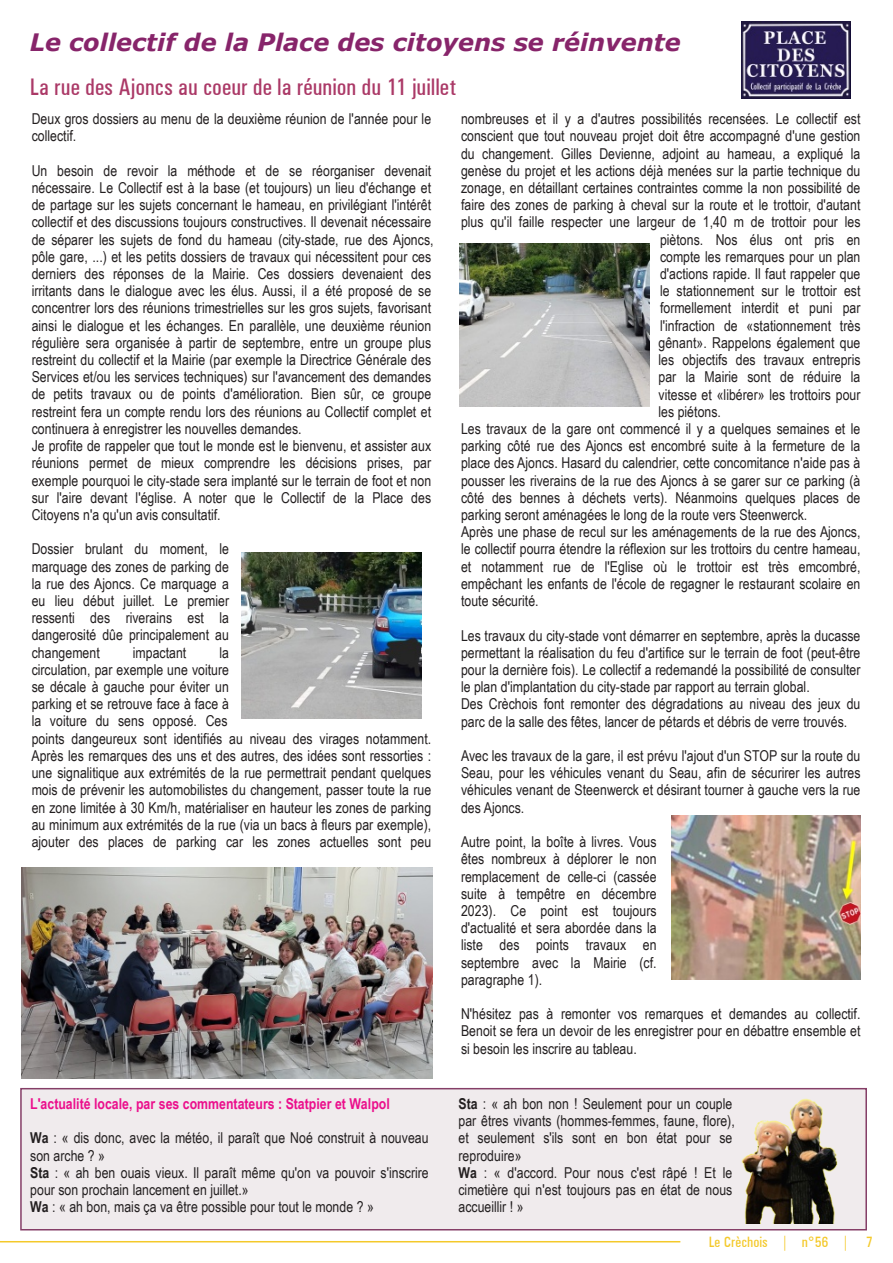
<style>
.page{position:relative;width:893px;height:1263px;background:#fff}
.page>*{position:absolute;margin:0;border:0;box-sizing:border-box;transform-origin:0 0}
.t1{font:24px "U001 Con";color:#ab3967}
.t2{font:italic 700 24px "Verdana";color:#87246a}
.t3{font:15px/17.2px "Arial Narrow";letter-spacing:.005em;color:#231f20}
.t4{font:700 15px "Arial Narrow";color:#eb0f8c}
.t5{font:15px "U001 Con";letter-spacing:.005em;color:#f4c92a}
.s1{font-weight:700}
</style>
<div class="page">
<hr style="left:0;top:1241px;width:680px;height:1px;background:#f4c92a">
<div style="left:21px;top:1089px;width:845px;height:141px;background:#f0ebed"></div>
<div style="left:20px;top:1088px;width:847px;height:142px;border:2px solid #853e67"></div>
<img style="left:741px;top:22px;width:109px;height:76px">
<img style="left:741px;top:1098px;width:97px;height:125px">
<img style="left:22px;top:867px;width:410px;height:211px">
<img style="left:671px;top:816px;width:189px;height:164px">
<img style="left:459px;top:243px;width:191px;height:164px">
<img style="left:242px;top:552px;width:180px;height:166px">
<h1 class="t2" style="left:30px;top:27px;width:653px">Le collectif de la Place des citoyens se réinvente</h1>
<h1 class="t1" style="left:30px;top:72px;width:428px">La rue des Ajoncs au coeur de la réunion du 11 juillet</h1>
<p class="t3" style="left:32px;top:110px;width:401px">Deux gros dossiers au menu de la deuxième réunion de l'année pour le collectif.</p>
<p class="t3" style="left:32px;top:162px;width:403px">Un besoin de revoir la méthode et de se réorganiser devenait nécessaire. Le Collectif est à la base (et toujours) un lieu d'échange et de partage sur les sujets concernant le hameau, en privilégiant l'intérêt collectif et des discussions toujours constructives. Il devenait nécessaire de séparer les sujets de fond du hameau (city-stade, rue des Ajoncs, pôle gare, ...) et les petits dossiers de travaux qui nécessitent pour ces derniers des réponses de la Mairie. Ces dossiers devenaient des irritants dans le dialogue avec les élus. Aussi, il a été proposé de se concentrer lors des réunions trimestrielles sur les gros sujets, favorisant ainsi le dialogue et les échanges. En parallèle, une deuxième réunion régulière sera organisée à partir de septembre, entre un groupe plus restreint du collectif et la Mairie (par exemple la Directrice Générale des Services et/ou les services techniques) sur l'avancement des demandes de petits travaux ou de points d'amélioration. Bien sûr, ce groupe restreint fera un compte rendu lors des réunions au Collectif complet et continuera à enregistrer les nouvelles demandes.<br>Je profite de rappeler que tout le monde est le bienvenu, et assister aux réunions permet de mieux comprendre les décisions prises, par exemple pourquoi le city-stade sera implanté sur le terrain de foot et non sur l'aire devant l'église. A noter que le Collectif de la Place des Citoyens n'a qu'un avis consultatif.</p>
<p class="t3" style="left:32px;top:540px;width:199px;text-align:justify">Dossier brulant du moment, le marquage des zones de parking de la rue des Ajoncs. Ce marquage a eu lieu début juillet. Le premier ressenti des riverains est la dangerosité dûe principalement au changement</p>
<p class="t3" style="left:31px;top:644px;width:401px;text-indent:188px">la<br>circulation, par exemple une voiture<br>se décale à gauche pour éviter un<br>parking et se retrouve face à face à<br>la voiture du sens opposé. Ces<br>points dangeureux sont identifiés au niveau des virages notamment.<br>Après les remarques des uns et des autres, des idées sont ressorties : une signalitique aux extrémités de la rue permettrait pendant quelques mois de prévenir les automobilistes du changement, passer toute la rue en zone limitée à 30 Km/h, matérialiser en hauteur les zones de parking au minimum aux extrémités de la rue (via un bacs à fleurs par exemple), ajouter des places de parking car les zones actuelles sont peu</p>
<p class="t3" style="left:133px;top:644px;width:55px">impactant</p>
<p class="t4" style="left:30px;top:1095px;width:361px">L'actualité locale, par ses commentateurs : Statpier et Walpol</p>
<p class="t3" style="left:30px;top:1129px;width:400px"><span class="s1">Wa</span> : « dis donc, avec la météo, il paraît que Noé construit à nouveau son arche ? »<br><span class="s1">Sta</span> : « ah ben ouais vieux. Il paraît même qu'on va pouvoir s'inscrire pour son prochain lancement en juillet.»<br><span class="s1">Wa</span> : « ah bon, mais ça va être possible pour tout le monde ? »</p>
<p class="t3" style="left:461px;top:110px;width:401px">nombreuses et il y a d'autres possibilités recensées. Le collectif est</p>
<p class="t3" style="left:461px;top:127px;width:401px">conscient que tout nouveau projet doit être accompagné d'une gestion</p>
<p class="t3" style="left:461px;top:144px;width:401px">du changement. Gilles Devienne, adjoint au hameau, a expliqué la</p>
<p class="t3" style="left:461px;top:162px;width:401px">genèse du projet et les actions déjà menées sur la partie technique du</p>
<p class="t3" style="left:461px;top:179px;width:401px">zonage, en détaillant certaines contraintes comme la non possibilité de</p>
<p class="t3" style="left:461px;top:196px;width:401px">faire des zones de parking à cheval sur la route et le trottoir, d'autant</p>
<p class="t3" style="left:461px;top:213px;width:401px">plus qu'il faille respecter une largeur de 1,40 m de trottoir pour les</p>
<p class="t3" style="left:660px;top:231px;width:202px">piètons. Nos élus ont pris en</p>
<p class="t3" style="left:660px;top:248px;width:202px">compte les remarques pour un plan</p>
<p class="t3" style="left:660px;top:265px;width:202px">d'actions rapide. Il faut rappeler que</p>
<p class="t3" style="left:660px;top:282px;width:202px">le stationnement sur le trottoir est</p>
<p class="t3" style="left:660px;top:299px;width:202px">formellement interdit et puni par</p>
<p class="t3" style="left:660px;top:317px;width:202px">l'infraction de «stationnement très</p>
<p class="t3" style="left:658px;top:334px;width:203px">gênant». Rappelons également que</p>
<p class="t3" style="left:658px;top:351px;width:203px">les objectifs des travaux entrepris</p>
<p class="t3" style="left:658px;top:368px;width:203px">par la Mairie sont de réduire la</p>
<p class="t3" style="left:658px;top:385px;width:204px">vitesse et «libérer» les trottoirs pour</p>
<p class="t3" style="left:658px;top:403px;width:64px">les piétons.</p>
<p class="t3" style="left:461px;top:420px;width:401px">Les travaux de la gare ont commencé il y a quelques semaines et le</p>
<p class="t3" style="left:461px;top:437px;width:401px">parking côté rue des Ajoncs est encombré suite à la fermeture de la</p>
<p class="t3" style="left:461px;top:454px;width:401px">place des Ajoncs. Hasard du calendrier, cette concomitance n'aide pas à</p>
<p class="t3" style="left:461px;top:472px;width:401px">pousser les riverains de la rue des Ajoncs à se garer sur ce parking (à</p>
<p class="t3" style="left:461px;top:489px;width:401px">côté des bennes à déchets verts). Néanmoins quelques places de</p>
<p class="t3" style="left:461px;top:506px;width:348px">parking seront aménagées le long de la route vers Steenwerck.</p>
<p class="t3" style="left:461px;top:523px;width:401px">Après une phase de recul sur les aménagements de la rue des Ajoncs,</p>
<p class="t3" style="left:461px;top:540px;width:401px">le collectif pourra étendre la réflexion sur les trottoirs du centre hameau,</p>
<p class="t3" style="left:461px;top:558px;width:401px">et notamment rue de l'Eglise où le trottoir est très emcombré,</p>
<p class="t3" style="left:461px;top:575px;width:401px">empêchant les enfants de l'école de regagner le restaurant scolaire en</p>
<p class="t3" style="left:461px;top:592px;width:79px">toute sécurité.</p>
<p class="t3" style="left:461px;top:626px;width:401px">Les travaux du city-stade vont démarrer en septembre, après la ducasse permettant la réalisation du feu d'artifice sur le terrain de foot (peut-être pour la dernière fois). Le collectif a redemandé la possibilité de consulter le plan d'implantation du city-stade par rapport au terrain global.<br>Des Crèchois font remonter des dégradations au niveau des jeux du parc de la salle des fêtes, lancer de pétards et débris de verre trouvés.</p>
<p class="t3" style="left:461px;top:747px;width:401px;text-align:justify">Avec les travaux de la gare, il est prévu l'ajout d'un STOP sur la route du Seau, pour les véhicules venant du Seau, afin de sécurirer les autres véhicules venant de Steenwerck et désirant tourner à gauche vers la rue des Ajoncs.</p>
<p class="t3" style="left:461px;top:833px;width:197px;text-align:justify">Autre point, la boîte à livres. Vous êtes nombreux à déplorer le non remplacement de celle-ci (cassée suite à tempêtre en décembre 2023). Ce point est toujours d'actualité et sera abordée dans la liste des points travaux en septembre avec la Mairie (cf. paragraphe 1).</p>
<p class="t3" style="left:461px;top:1005px;width:401px;text-align:justify">N'hésitez pas à remonter vos remarques et demandes au collectif.<br>Benoit se fera un devoir de les enregistrer pour en débattre ensemble et si besoin les inscrire au tableau.</p>
<p class="t3" style="left:458px;top:1095px;width:278px"><span class="s1">Sta</span> : « ah bon non ! Seulement pour un couple par êtres vivants (hommes-femmes, faune, flore), et seulement s'ils sont en bon état pour se reproduire»<br><span class="s1">Wa</span> : « d'accord. Pour nous c'est râpé ! Et le cimetière qui n'est toujours pas en état de nous accueillir ! »</p>
<p class="t5" style="left:709px;top:1232px;width:165px">Le Crèchois | n°56 | 7</p>
</div>
